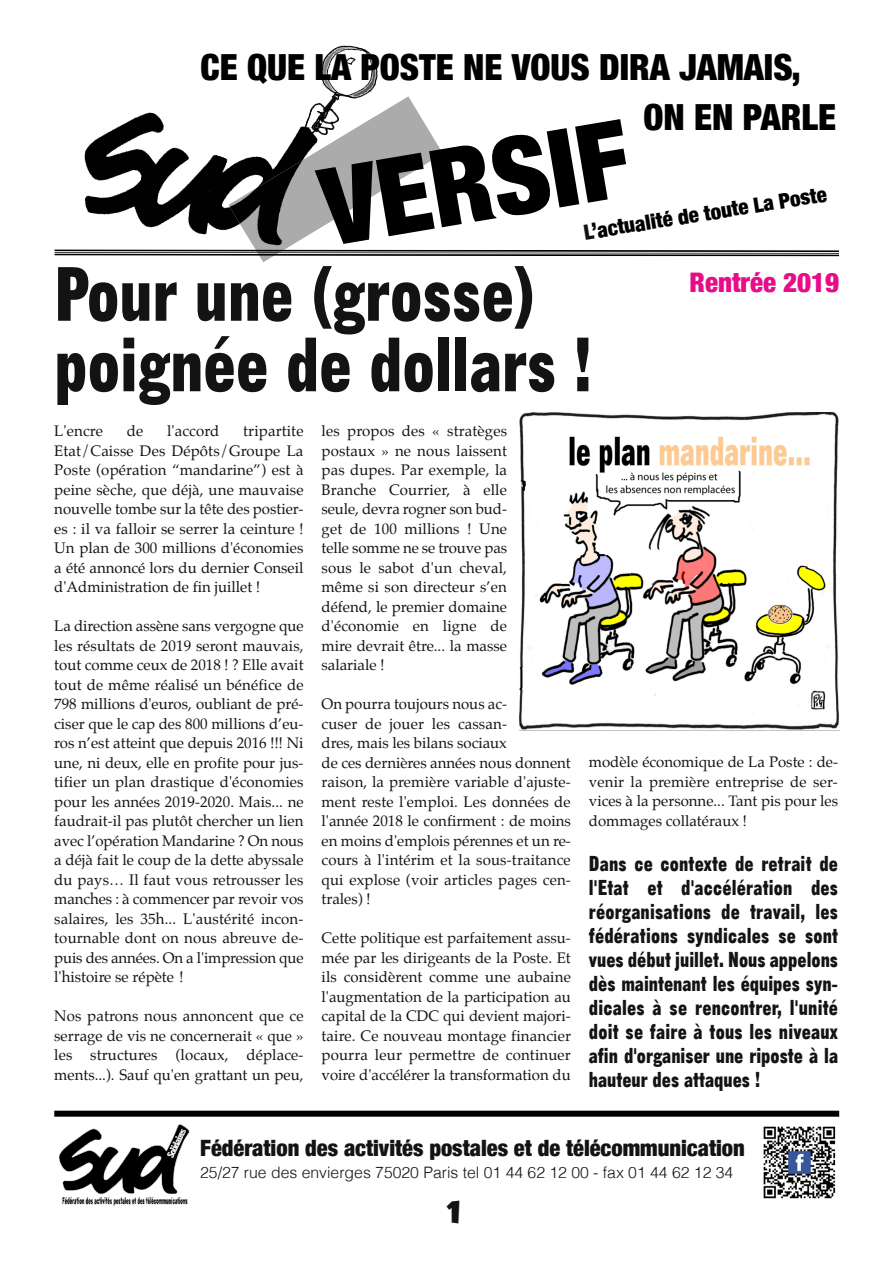
<style>
.page{position:relative;width:891px;height:1263px;background:#fff}
.page>*{position:absolute;margin:0;border:0;box-sizing:border-box;transform-origin:0 0}
.t1{font:900 condensed 108px "Helvetica Neue";color:#000}
.t2{font:75px/70.5px "Gothic No 13 BT";color:#141313}
.t3{font:900 condensed 36px "Helvetica Neue";color:#000}
.t4{font:900 condensed 27px "Helvetica Neue";color:#e80c89}
.t5{font:27px "GROBOLD";color:#141313}
.t6{font:900 condensed 22.5px "Helvetica Neue";color:#141313}
.t7{font:21px/24px "Gothic No 13 BT";color:#141313;text-align:justify}
.t8{font:900 condensed 21px "Helvetica Neue";color:#000}
.t9{font:300 15.75px "Helvetica";color:#141313}
.t10{font:15px/19.5px "Palatino";color:#141313;text-align:justify}
.s1{color:#141313}
</style>
<div class="page">
<img style="left:320px;top:45px;width:58px;height:51px">
<svg style="left:54px;top:96px;width:785px;height:166px"></svg>
<div style="left:54px;top:1111px;width:785px;height:6px;background:#000"></div>
<img style="left:59px;top:1124px;width:131px;height:82px">
<img style="left:763px;top:1126px;width:73px;height:73px">
<img style="left:519px;top:412px;width:320px;height:319px">
<h3 class="t3" style="left:200px;top:45px;width:602px">CE QUE LA POSTE NE VOUS DIRA JAMAIS,</h3>
<h1 class="t1" style="left:311px;top:144px;width:312px;rotate:-10deg">VERSIF</h1>
<h3 class="t3" style="left:643px;top:95px;width:194px">ON EN PARLE</h3>
<h3 class="t8" style="left:582px;top:219px;width:247px;rotate:-9deg"><span class="s1">L</span>’actualité de toute La Poste</h3>
<h3 class="t4" style="left:690px;top:265px;width:151px">Rentrée 2019</h3>
<h2 class="t2" style="left:54px;top:258px;width:539px">Pour une (grosse) poignée de dollars !</h2>
<p class="t10" style="left:54px;top:423px;width:50px">L'encre</p>
<p class="t10" style="left:127px;top:423px;width:18px">de</p>
<p class="t10" style="left:167px;top:423px;width:54px">l'accord</p>
<p class="t10" style="left:54px;top:423px;width:251px;text-indent:189px">tripartite Etat/Caisse Des Dépôts/Groupe La Poste (opération “mandarine”) est à peine sèche, que déjà, une mauvaise nouvelle tombe sur la tête des postier&shy;es : il va falloir se serrer la ceinture !<br>Un plan de 300 millions d'économies a été annoncé lors du dernier Conseil d'Administration de fin juillet !</p>
<p class="t10" style="left:54px;top:618px;width:251px">La direction assène sans vergogne que les résultats de 2019 seront mauvais, tout comme ceux de 2018 ! ? Elle avait tout de même réalisé un bénéfice de 798 millions d'euros, oubliant de pré&shy;ciser que le cap des 800 millions d’eu&shy;ros n’est atteint que depuis 2016 !!! Ni une, ni deux, elle en profite pour jus&shy;tifier un plan drastique d'économies pour les années 2019-2020. Mais... ne faudrait-il pas plutôt chercher un lien avec l’opération Mandarine ? On nous a déjà fait le coup de la dette abyssale du pays… Il faut vous retrousser les manches : à commencer par revoir vos salaires, les 35h... L'austérité incon&shy;tournable dont on nous abreuve de&shy;puis des années. On a l'impression que l'histoire se répète !</p>
<p class="t10" style="left:54px;top:1008px;width:251px">Nos patrons nous annoncent que ce serrage de vis ne concernerait « que » les structures (locaux, déplace&shy;ments...). Sauf qu'en grattant un peu,</p>
<p class="t10" style="left:322px;top:423px;width:187px">les propos des « stratèges postaux » ne nous laissent pas dupes. Par exemple, la Branche Courrier, à elle seule, devra rogner son bud&shy;get de 100 millions ! Une telle somme ne se trouve pas sous le sabot d'un cheval, même si son directeur s’en défend, le premier domaine d'économie en ligne de mire devrait être... la masse salariale !</p>
<p class="t10" style="left:322px;top:696px;width:251px;text-align:left">On pourra toujours nous ac-<br>cuser de jouer les cassan-<br>dres, mais les bilans sociaux<br>de ces dernières années nous donnent raison, la première variable d'ajuste&shy;ment reste l'emploi. Les données de l'année 2018 le confirment : de moins en moins d'emplois pérennes et un re&shy;cours à l'intérim et la sous-traitance qui explose (voir articles pages cen&shy;trales) !</p>
<p class="t10" style="left:322px;top:930px;width:251px">Cette politique est parfaitement assu&shy;mée par les dirigeants de la Poste. Et ils considèrent comme une aubaine l'augmentation de la participation au capital de la CDC qui devient majori&shy;taire. Ce nouveau montage financier pourra leur permettre de continuer voire d'accélérer la transformation du</p>
<p class="t10" style="left:589px;top:753px;width:251px">modèle économique de La Poste : de&shy;venir la première entreprise de ser&shy;vices à la personne... Tant pis pour les dommages collatéraux !</p>
<p class="t7" style="left:589px;top:851px;width:251px">Dans ce contexte de retrait de l'Etat et d'accélération des réorganisations de travail, les fédérations syndicales se sont vues début juillet. Nous appelons dès maintenant les équipes syn&shy;dicales à se rencontrer, l'unité doit se faire à tous les niveaux afin d'organiser une riposte à la hauteur des attaques !</p>
<h3 class="t6" style="left:200px;top:1134px;width:546px">Fédération des activités postales et de télécommunication</h3>
<p class="t9" style="left:200px;top:1166px;width:535px">25/27 rue des envierges 75020 Paris tel 01 44 62 12 00 - fax 01 44 62 12 34</p>
<h3 class="t5" style="left:447px;top:1202px;width:15px">1</h3>
</div>
